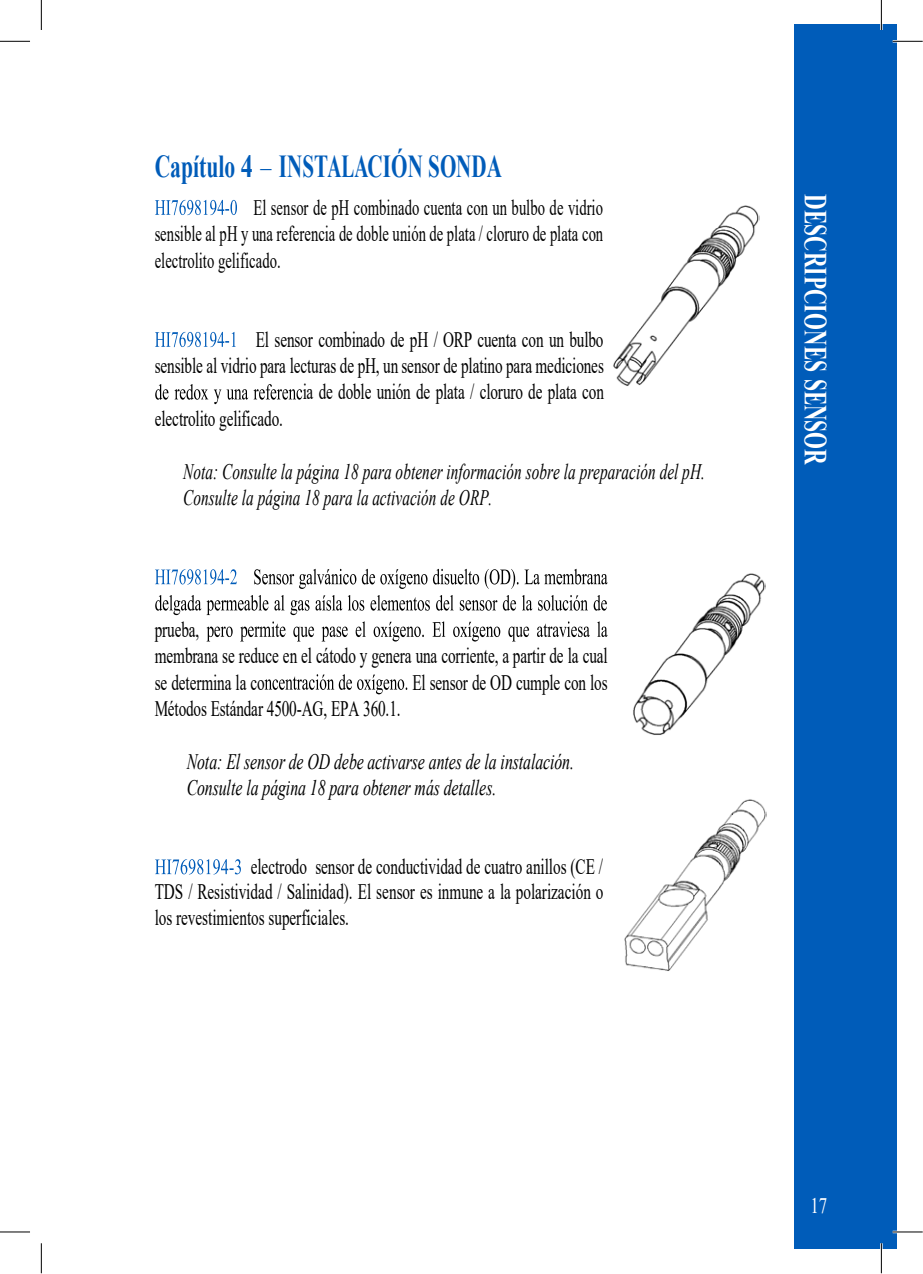
<style>
.page{position:relative;width:923px;height:1274px;background:#fff}
.page>*{position:absolute;margin:0;border:0;box-sizing:border-box;transform-origin:0 0}
.t1{font:700 32px "Times New Roman";color:#005cb9;scale:.68 1}
.t2{font:700 32px "Times New Roman";color:#fff;scale:.68 1}
.t3{font:22px/26.4px "Times New Roman";letter-spacing:-.01em;color:#000;scale:.69 1}
.t4{font:22px/26.4px "Times New Roman";letter-spacing:-.01em;color:#000;text-align:justify;scale:.66 1}
.t5{font:italic 22px/26.4px "Times New Roman";letter-spacing:.005em;color:#000;scale:.69 1}
.t6{font:italic 22px/26.4px "Times New Roman";letter-spacing:.005em;color:#000;scale:.72 1}
.t7{font:22px "Times New Roman";color:#fff;scale:.77 1}
.s1{font-weight:400}
</style>
<div class="page">
<div style="left:793px;top:24px;width:102px;height:1225px;background:#005cb9"></div>
<hr style="left:892px;top:40px;width:30px;height:3px;background:#fff">
<hr style="left:892px;top:1231px;width:30px;height:2px;background:#fff">
<hr style="left:879px;top:0;width:3px;height:30px;background:#fff">
<hr style="left:879px;top:1243px;width:3px;height:30px;background:#fff">
<hr style="left:892px;top:41px;width:30px;height:1px;background:#000">
<hr style="left:892px;top:1232px;width:30px;height:1px;background:#000">
<hr style="left:880px;top:0;width:1px;height:30px;background:#000">
<hr style="left:880px;top:1243px;width:1px;height:30px;background:#000">
<img style="left:613px;top:205px;width:146px;height:181px">
<img style="left:624px;top:799px;width:142px;height:172px">
<img style="left:633px;top:573px;width:132px;height:162px">
<hr style="left:0;top:41px;width:30px;height:1px;background:#000">
<hr style="left:0;top:1232px;width:30px;height:1px;background:#000">
<hr style="left:41px;top:0;width:1px;height:30px;background:#000">
<hr style="left:41px;top:1243px;width:1px;height:30px;background:#000">
<svg style="left:155px;top:200px;width:82px;height:15px"></svg>
<svg style="left:155px;top:332px;width:80px;height:15px"></svg>
<svg style="left:155px;top:384px;width:147px;height:20px"></svg>
<svg style="left:155px;top:569px;width:82px;height:15px"></svg>
<svg style="left:254px;top:569px;width:353px;height:20px"></svg>
<svg style="left:155px;top:595px;width:451px;height:20px"></svg>
<svg style="left:206px;top:621px;width:401px;height:20px"></svg>
<svg style="left:264px;top:674px;width:143px;height:20px"></svg>
<svg style="left:155px;top:859px;width:86px;height:15px"></svg>
<h1 class="t1" style="left:155px;top:143px;width:511px">Capítulo 4 <span class="s1">–</span> INSTALACIÓN SONDA</h1>
<p class="t4" style="left:155px;top:194px;width:680px;text-indent:99px">El sensor de pH combinado cuenta con un bulbo de vidrio sensible al pH y una referencia de doble unión de plata / cloruro de plata con electrolito gelificado.</p>
<p class="t3" style="left:256px;top:326px;width:505px">El sensor combinado de pH / ORP cuenta con un bulbo</p>
<p class="t3" style="left:155px;top:352px;width:652px">sensible al vidrio para lecturas de pH, un sensor de platino para mediciones</p>
<p class="t3" style="left:302px;top:378px;width:438px">ia de doble unión de plata / cloruro de plata con</p>
<p class="t3" style="left:155px;top:405px;width:187px">electrolito gelificado.</p>
<p class="t5" style="left:183px;top:457px;width:757px">Nota: Consulte la página 18 para obtener información sobre la preparación del pH.<br>Consulte la página 18 para la activación de ORP.</p>
<p class="t3" style="left:155px;top:615px;width:658px">prueba,<br>membrana se reduce en el cátodo y genera una corriente, a partir de la cual se determina la co</p>
<p class="t3" style="left:412px;top:668px;width:284px">El sensor de OD cumple con los</p>
<p class="t3" style="left:155px;top:695px;width:358px">Métodos Estándar 4500-AG, EPA 360.1.</p>
<p class="t6" style="left:187px;top:747px;width:539px">Nota: El sensor de OD debe activarse antes de la instalación.<br>Consulte la página 18 para obtener más detalles.</p>
<p class="t3" style="left:155px;top:853px;width:651px;line-height:25.4px;text-align:justify;text-indent:96px">electrodo sensor de conductividad de cuatro anillos (CE / TDS / Resistividad / Salinidad). El sensor es inmune a la polarización o los revestimientos superficiales.</p>
<h1 class="t2" style="left:838px;top:194px;width:399px;rotate:90deg">DESCRIPCIONES SENSOR</h1>
<p class="t7" style="left:810px;top:1190px;width:23px">17</p>
</div>
